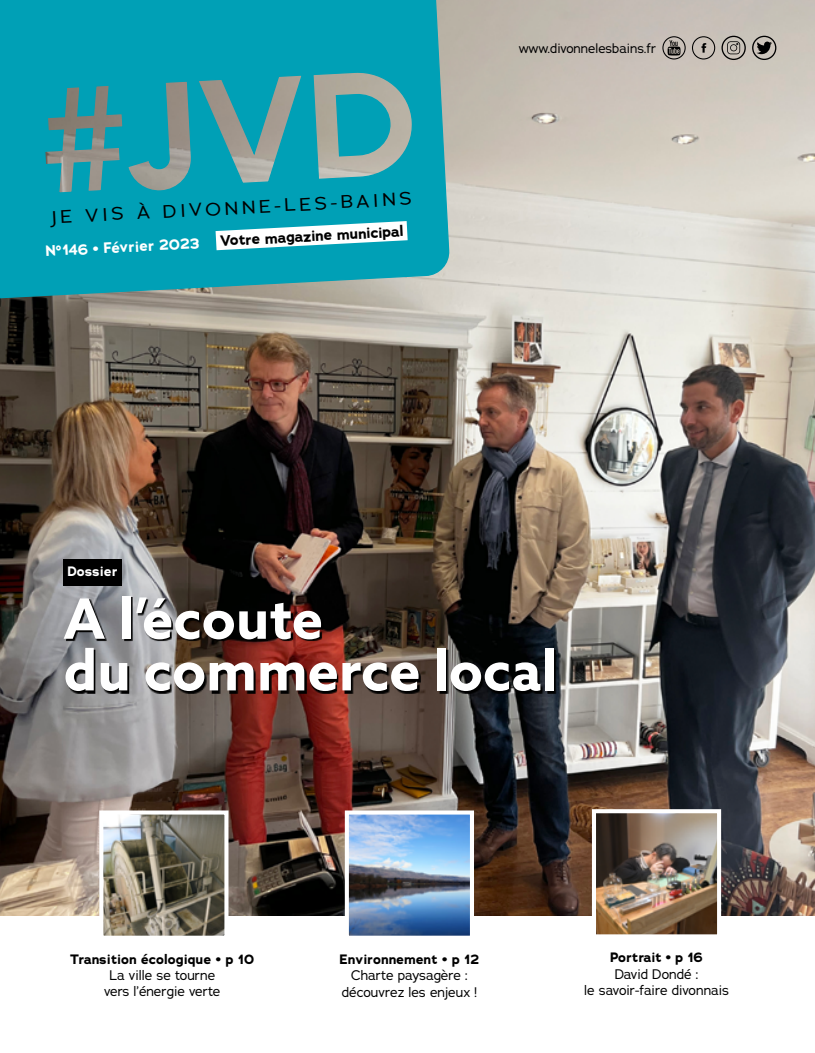
<style>
.page{position:relative;width:815px;height:1053px;background:#fff}
.page>*{position:absolute;margin:0;border:0;box-sizing:border-box;transform-origin:0 0}
.t1{font:700 55.62px/51.6px "Azo Sans";color:#fff}
.t2{font:17.75px "Adrianna";color:#000;scale:1.11 1}
.t3{font:700 15px "Adrianna";color:#000}
.t4{font:700 15px "Adrianna";color:#fff}
.t5{font:13.62px/16.2px "Adrianna";color:#000;text-align:center}
.t6{font:700 13.62px "Adrianna";color:#000}
.t7{font:700 13.62px "Adrianna";color:#fff}
.t8{font:13.12px "Adrianna";color:#000}
</style>
<div class="page">
<img style="left:0;top:0;width:815px;height:915px">
<img style="left:350px;top:815px;width:119px;height:119px">
<div style="left:345px;top:810px;width:129px;height:129px;border:4px solid #fff"></div>
<img style="left:104px;top:815px;width:119px;height:119px">
<div style="left:99px;top:810px;width:129px;height:129px;border:4px solid #fff"></div>
<img style="left:597px;top:814px;width:119px;height:119px">
<div style="left:592px;top:809px;width:129px;height:129px;border:4px solid #fff"></div>
<svg style="left:66px;top:597px;width:490px;height:96px;background:#3d2f2b"></svg>
<div style="left:63px;top:559px;width:59px;height:26px;background:#000"></div>
<svg style="left:692px;top:36px;width:23px;height:23px"></svg>
<svg style="left:727px;top:41px;width:13px;height:13px"></svg>
<div style="left:721px;top:36px;width:25px;height:24px;border:1px solid #000;border-radius:50%"></div>
<svg style="left:756px;top:42px;width:16px;height:12px"></svg>
<div style="left:752px;top:36px;width:24px;height:24px;border:1px solid #000;border-radius:50%"></div>
<svg style="left:662px;top:36px;width:24px;height:23px"></svg>
<svg style="left:0;top:0;width:450px;height:302px;background:#21a0af"></svg>
<svg style="left:216px;top:221px;width:192px;height:29px"></svg>
<h2 class="t2" style="left:51px;top:206px;width:326px;rotate:-3deg">JE VIS À DIVONNE-LES-BAINS</h2>
<p class="t4" style="left:45px;top:241px;width:156px;rotate:-3deg">N°146 • Février 2023</p>
<p class="t3" style="left:220px;top:231px;width:185px;rotate:-3deg">Votre magazine municipal</p>
<p class="t8" style="left:519px;top:40px;width:139px">www.divonnelesbains.fr</p>
<p class="t7" style="left:67px;top:561px;width:52px">Dossier</p>
<h1 class="t1" style="left:63px;top:592px;width:495px">A l’écoute<br>du commerce local</h1>
<p class="t6" style="left:70px;top:949px;width:186px">Transition écologique • p 10</p>
<p class="t5" style="left:104px;top:966px;width:118px">La ville se tourne vers l’énergie verte</p>
<p class="t6" style="left:339px;top:950px;width:141px">Environnement • p 12</p>
<p class="t5" style="left:342px;top:967px;width:137px">Charte paysagère : découvrez les enjeux !</p>
<p class="t6" style="left:610px;top:948px;width:94px">Portrait • p 16</p>
<p class="t5" style="left:584px;top:965px;width:146px">David Dondé :<br>le savoir-faire divonnais</p>
</div>
